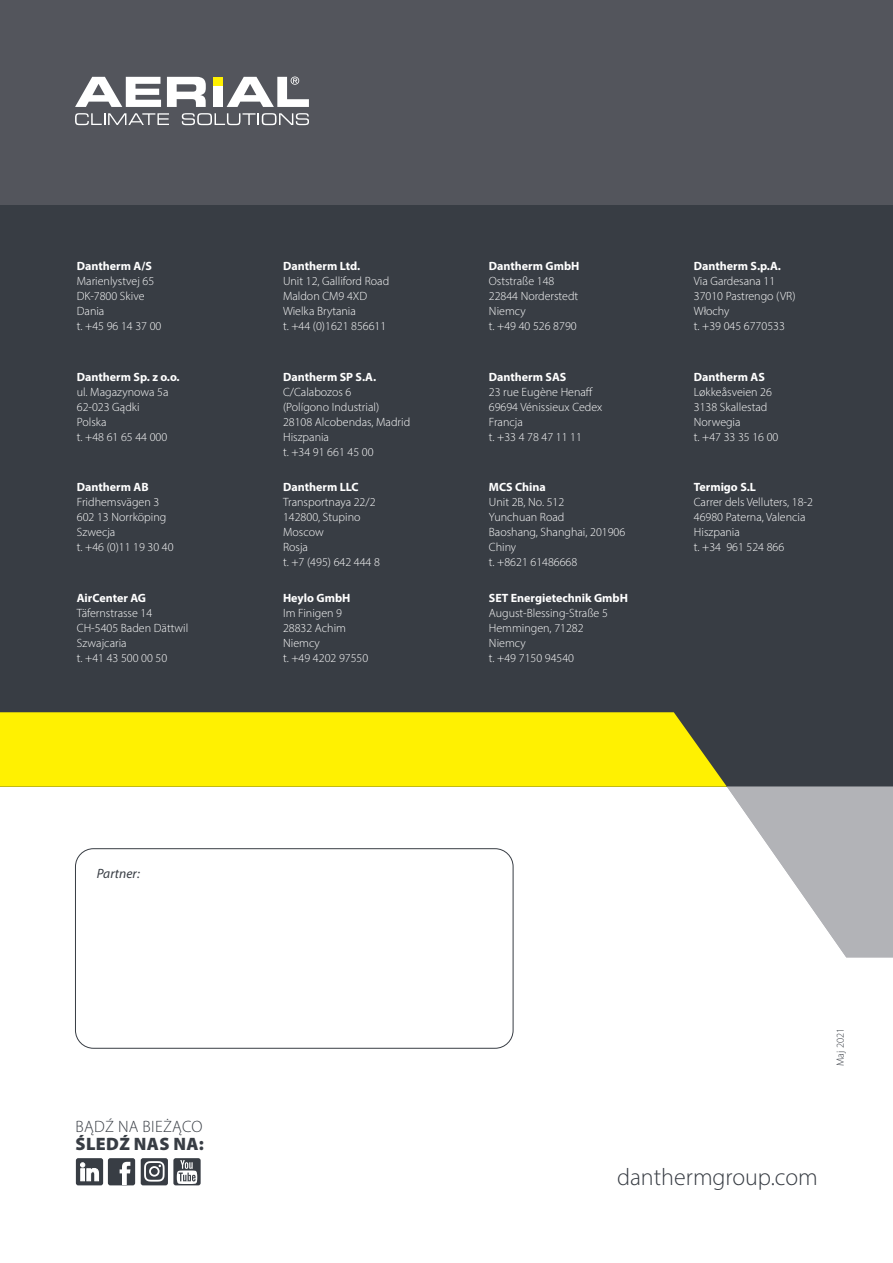
<style>
.page{position:relative;width:893px;height:1263px;background:#fff}
.page>*{position:absolute;margin:0;border:0;box-sizing:border-box;transform-origin:0 0}
.t1{font:300 24px "Myriad Pro";color:#383d44}
.t2{font:900 18px "Myriad Pro";letter-spacing:.02em;color:#383d44}
.t3{font:300 16.5px "Myriad Pro";letter-spacing:.02em;color:#383d44}
.t4{font:italic 13.5px "Myriad Pro";color:#383d44}
.t5{font:300 12px/15px "Myriad Pro";color:#fff}
.t6{font:700 12px "Myriad Pro";color:#fff}
.t7{font:300 10.5px "Myriad Pro";color:#383d44}
</style>
<div class="page">
<div style="left:0;top:193px;width:893px;height:594px;background:#383d44"></div>
<div style="left:0;top:712px;width:727px;height:75px;background:#fff101"></div>
<svg style="left:727px;top:787px;width:166px;height:170px"></svg>
<div style="left:0;top:0;width:893px;height:204px;background:#53555c"></div>
<svg style="left:75px;top:77px;width:86px;height:30px"></svg>
<svg style="left:167px;top:77px;width:39px;height:30px"></svg>
<div style="left:213px;top:86px;width:10px;height:21px;background:#fff"></div>
<div style="left:213px;top:77px;width:10px;height:9px;background:#fff101"></div>
<svg style="left:227px;top:77px;width:82px;height:30px"></svg>
<svg style="left:75px;top:113px;width:94px;height:12px"></svg>
<svg style="left:182px;top:113px;width:127px;height:12px"></svg>
<div style="left:75px;top:848px;width:438px;height:201px;border:1px solid #383d44;border-radius:18px"></div>
<div style="left:76px;top:1158px;width:27px;height:27px;background:#383d44;border-radius:2px"></div>
<div style="left:108px;top:1158px;width:27px;height:27px;background:#383d44;border-radius:2px"></div>
<svg style="left:120px;top:1162px;width:10px;height:23px"></svg>
<svg style="left:80px;top:1163px;width:19px;height:18px"></svg>
<div style="left:141px;top:1158px;width:27px;height:27px;background:#383d44;border-radius:2px"></div>
<svg style="left:144px;top:1161px;width:21px;height:20px"></svg>
<div style="left:173px;top:1158px;width:28px;height:27px;background:#383d44;border-radius:2px"></div>
<svg style="left:177px;top:1160px;width:20px;height:24px"></svg>
<p class="t6" style="left:77px;top:258px;width:77px">Dantherm A/S</p>
<p class="t5" style="left:77px;top:273px;width:86px">Marienlystvej 65<br>DK-7800 Skive<br>Dania<br>t. +45 96 14 37 00</p>
<p class="t6" style="left:77px;top:369px;width:104px">Dantherm Sp. z o.o.</p>
<p class="t5" style="left:77px;top:384px;width:93px">ul. Magazynowa 5a<br>62-023 Gądki<br>Polska<br>t. +48 61 65 44 000</p>
<p class="t6" style="left:77px;top:479px;width:73px">Dantherm AB</p>
<p class="t5" style="left:77px;top:495px;width:98px">Fridhemsvägen 3<br>602 13 Norrköping<br>Szwecja<br>t. +46 (0)11 19 30 40</p>
<p class="t6" style="left:77px;top:590px;width:71px">AirCenter AG</p>
<p class="t5" style="left:77px;top:605px;width:113px">Täfernstrasse 14<br>CH-5405 Baden Dättwil<br>Szwajcaria<br>t. +41 43 500 00 50</p>
<p class="t6" style="left:283px;top:258px;width:79px">Dantherm Ltd.</p>
<p class="t5" style="left:283px;top:273px;width:108px">Unit 12, Galliford Road<br>Maldon CM9 4XD<br>Wielka Brytania<br>t. +44 (0)1621 856611</p>
<p class="t6" style="left:283px;top:369px;width:95px">Dantherm SP S.A.</p>
<p class="t5" style="left:283px;top:384px;width:129px">C/Calabozos 6<br>(Polígono Industrial)<br>28108 Alcobendas, Madrid<br>Hiszpania<br>t. +34 91 661 45 00</p>
<p class="t6" style="left:283px;top:479px;width:77px">Dantherm LLC</p>
<p class="t5" style="left:283px;top:495px;width:98px">Transportnaya 22/2<br>142800, Stupino<br>Moscow<br>Rosja<br>t. +7 (495) 642 444 8</p>
<p class="t6" style="left:283px;top:590px;width:69px">Heylo GmbH</p>
<p class="t5" style="left:283px;top:605px;width:87px">Im Finigen 9<br>28832 Achim<br>Niemcy<br>t. +49 4202 97550</p>
<p class="t6" style="left:489px;top:258px;width:92px">Dantherm GmbH</p>
<p class="t5" style="left:489px;top:273px;width:91px">Oststraße 148<br>22844 Norderstedt<br>Niemcy<br>t. +49 40 526 8790</p>
<p class="t6" style="left:489px;top:369px;width:79px">Dantherm SAS</p>
<p class="t5" style="left:489px;top:384px;width:115px">23 rue Eugène Henaff<br>69694 Vénissieux Cedex<br>Francja<br>t. +33 4 78 47 11 11</p>
<p class="t6" style="left:489px;top:479px;width:58px">MCS China</p>
<p class="t5" style="left:489px;top:495px;width:138px">Unit 2B, No. 512<br>Yunchuan Road<br>Baoshang, Shanghai, 201906<br>Chiny<br>t. +8621 61486668</p>
<p class="t6" style="left:489px;top:590px;width:141px">SET Energietechnik GmbH</p>
<p class="t5" style="left:489px;top:605px;width:121px">August-Blessing-Straße 5<br>Hemmingen, 71282<br>Niemcy<br>t. +49 7150 94540</p>
<p class="t6" style="left:694px;top:258px;width:89px">Dantherm S.p.A.</p>
<p class="t5" style="left:694px;top:273px;width:103px">Via Gardesana 11<br>37010 Pastrengo (VR)<br>Włochy<br>t. +39 045 6770533</p>
<p class="t6" style="left:694px;top:369px;width:73px">Dantherm AS</p>
<p class="t5" style="left:694px;top:384px;width:86px">Løkkeåsveien 26<br>3138 Skallestad<br>Norwegia<br>t. +47 33 35 16 00</p>
<p class="t6" style="left:694px;top:479px;width:64px">Termigo S.L</p>
<p class="t5" style="left:694px;top:495px;width:121px">Carrer dels Velluters, 18-2<br>46980 Paterna, Valencia<br>Hiszpania<br>t. +34 961 524 866</p>
<p class="t4" style="left:97px;top:865px;width:45px">Partner:</p>
<h3 class="t3" style="left:76px;top:1117px;width:128px">BĄDŹ NA BIEŻĄCO</h3>
<h2 class="t2" style="left:76px;top:1132px;width:130px">ŚLEDŹ NAS NA:</h2>
<p class="t7" style="left:834px;top:1066px;width:40px;rotate:-90deg">Maj 2021</p>
<h1 class="t1" style="left:617px;top:1162px;width:202px">danthermgroup.com</h1>
</div>
